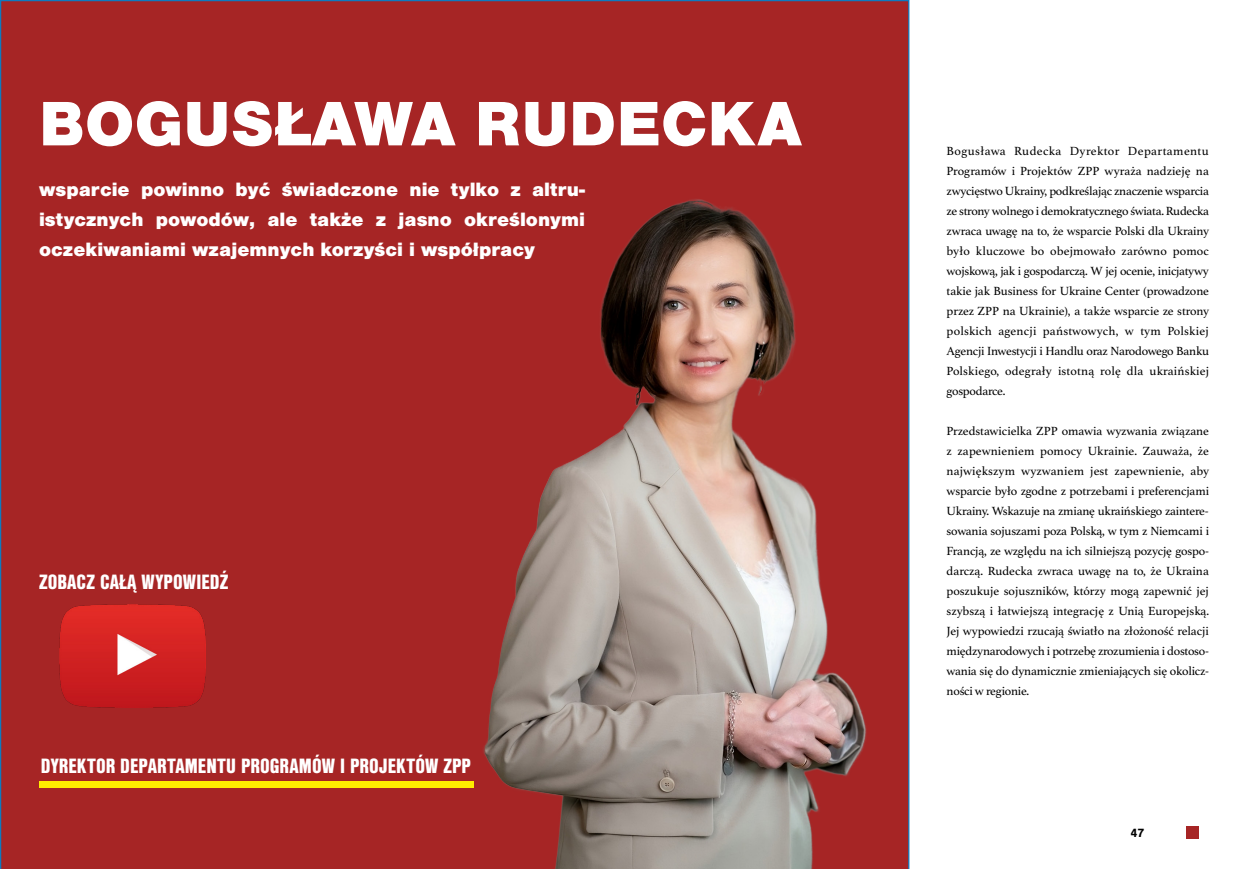
<style>
.page{position:relative;width:1248px;height:869px;background:#fff}
.page>*{position:absolute;margin:0;border:0;box-sizing:border-box;transform-origin:0 0}
.t1{font:900 65px "Nimbus San";color:#fff}
.t2{font:900 20px/30px "Nimbus San";color:#fff;text-align:justify}
.t3{font:900 20px "Nimbus San Con L";color:#fff}
.t4{font:12.5px/20px "Athelas";letter-spacing:-.015em;color:#000;text-align:justify}
.t5{font:700 12.5px "Nimbus San";color:#000}
</style>
<div class="page">
<div style="left:0;top:0;width:909px;height:868px;background:#a62525"></div>
<div style="left:1185px;top:826px;width:13px;height:13px;background:#a62525"></div>
<img style="left:435px;top:138px;width:475px;height:730px">
<div style="left:39px;top:780px;width:434px;height:7px;background:#ffed00"></div>
<img style="left:60px;top:604px;width:145px;height:102px">
<h1 class="t1" style="left:39px;top:86px;width:764px">BOGUSŁAWA RUDECKA</h1>
<h2 class="t2" style="left:39px;top:174px;width:547px">wsparcie powinno być świadczone nie tylko z altru&shy;istycznych powodów, ale także z jasno określonymi oczekiwaniami wzajemnych korzyści i współpracy</h2>
<h2 class="t3" style="left:39px;top:566px;width:191px">ZOBACZ CAŁĄ WYPOWIEDŹ</h2>
<h2 class="t3" style="left:41px;top:750px;width:431px">DYREKTOR DEPARTAMENTU PROGRAMÓW I PROJEKTÓW ZPP</h2>
<p class="t4" style="left:946px;top:141px;width:264px">Bogusława Rudecka Dyrektor Departamentu Programów i Projektów ZPP wyraża nadzieję na zwycięstwo Ukrainy, podkreślając znaczenie wsparcia ze strony wolnego i demokratycznego świata. Rudecka zwraca uwagę na to, że wsparcie Polski dla Ukrainy było kluczowe bo obejmowało zarówno pomoc wojskową, jak i gospodarczą. W jej ocenie, inicjatywy takie jak Business for Ukraine Center (prowadzone przez ZPP na Ukrainie), a także wsparcie ze strony polskich agencji państwowych, w tym Polskiej Agencji Inwestycji i Handlu oraz Narodowego Banku Polskiego, odegrały istotną rolę dla ukraińskiej gospodarce.</p>
<p class="t4" style="left:946px;top:421px;width:264px">Przedstawicielka ZPP omawia wyzwania związane z zapewnieniem pomocy Ukrainie. Zauważa, że największym wyzwaniem jest zapewnienie, aby wsparcie było zgodne z potrzebami i preferencjami Ukrainy. Wskazuje na zmianę ukraińskiego zaintere&shy;sowania sojuszami poza Polską, w tym z Niemcami i Francją, ze względu na ich silniejszą pozycję gospo&shy;darczą. Rudecka zwraca uwagę na to, że Ukraina poszukuje sojuszników, którzy mogą zapewnić jej szybszą i łatwiejszą integrację z Unią Europejską.<br>Jej wypowiedzi rzucają światło na złożoność relacji międzynarodowych i potrzebę zrozumienia i dostoso&shy;wania się do dynamicznie zmieniających się okolicz&shy;ności w regionie.</p>
<p class="t5" style="left:1130px;top:825px;width:15px">47</p>
</div>
